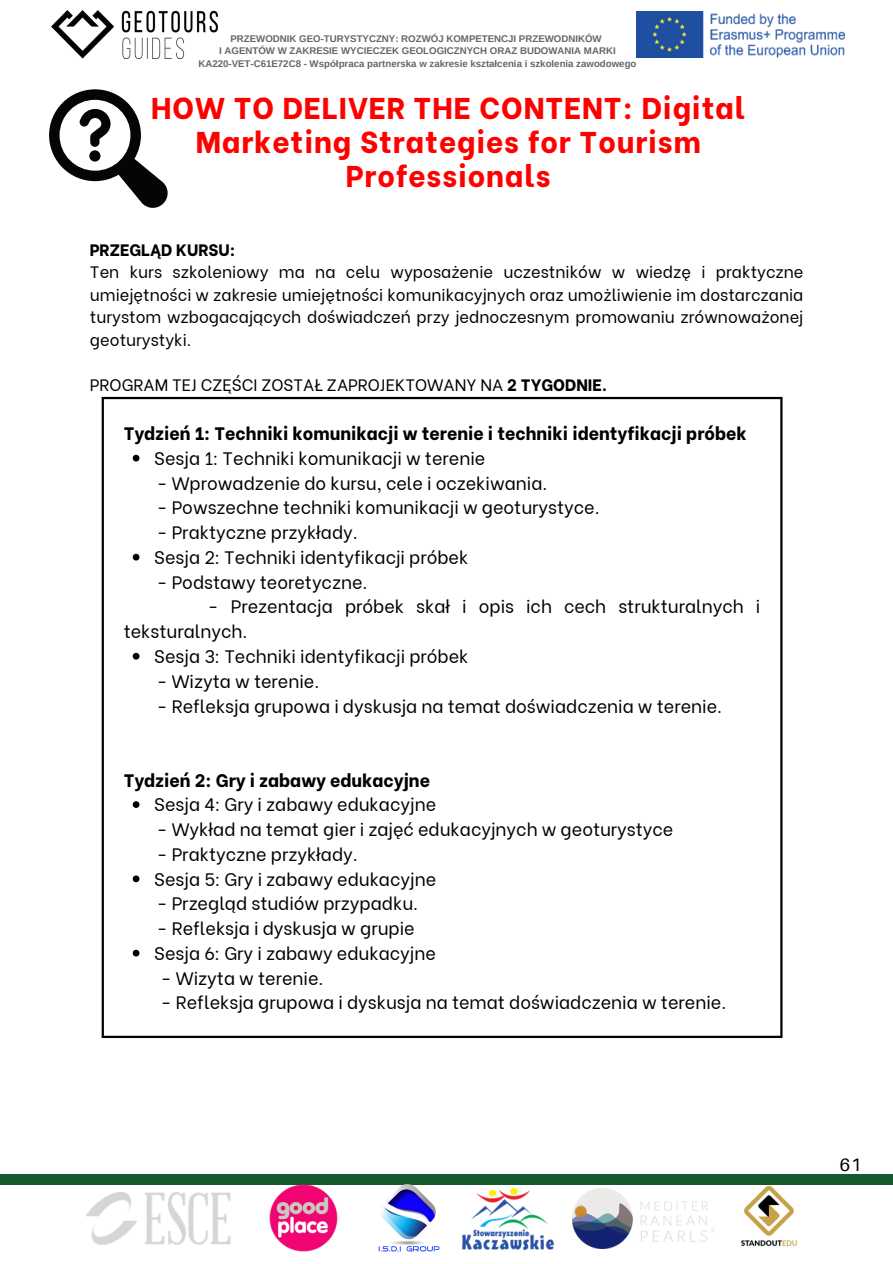
<style>
.page{position:relative;width:893px;height:1264px;background:#fff}
.page>*{position:absolute;margin:0;border:0;box-sizing:border-box;transform-origin:0 0}
.t1{font:800 30px/33.8px "Be Vietnam";letter-spacing:.03em;color:#f00;text-align:center}
.t2{font:18px/24.8px "Be Vietnam";color:#000}
.t3{font:800 18px "Be Vietnam";color:#000}
.t4{font:18px "Aileron";color:#000}
.t5{font:16.5px/22.5px "Be Vietnam";color:#000}
.t6{font:700 9.75px "Arimo";color:#666}
.s1{font-weight:800}
.s2{font-family:"Noto Sans"}
</style>
<div class="page">
<div style="left:0;top:1174px;width:892px;height:10px;background:#165830"></div>
<img style="left:86px;top:1192px;width:145px;height:52px">
<img style="left:265px;top:1184px;width:76px;height:68px">
<img style="left:374px;top:1184px;width:68px;height:68px">
<img style="left:462px;top:1188px;width:91px;height:60px">
<img style="left:572px;top:1188px;width:142px;height:60px">
<img style="left:721px;top:1184px;width:94px;height:63px">
<svg style="left:49px;top:89px;width:119px;height:119px"></svg>
<div style="left:89px;top:150px;width:11px;height:11px;background:#040606;border-radius:50%"></div>
<hr style="left:102px;top:399px;width:2px;height:636px;background:#000">
<hr style="left:780px;top:399px;width:2px;height:636px;background:#000">
<hr style="left:102px;top:397px;width:680px;height:2px;background:#000">
<hr style="left:102px;top:1035px;width:680px;height:3px;background:#000">
<svg style="left:133px;top:455px;width:6px;height:6px"></svg>
<svg style="left:133px;top:554px;width:6px;height:6px"></svg>
<svg style="left:133px;top:653px;width:6px;height:6px"></svg>
<svg style="left:133px;top:801px;width:6px;height:7px"></svg>
<svg style="left:133px;top:875px;width:6px;height:7px"></svg>
<svg style="left:133px;top:949px;width:6px;height:7px"></svg>
<img style="left:51px;top:10px;width:166px;height:49px">
<img style="left:636px;top:11px;width:208px;height:47px">
<p class="t6" style="left:230px;top:33px;width:373px">PRZEWODNIK GEO-TURYSTYCZNY: ROZWÓJ KOMPETENCJI PRZEWODNIKÓW</p>
<p class="t6" style="left:219px;top:46px;width:398px">I AGENTÓW W ZAKRESIE WYCIECZEK GEOLOGICZNYCH ORAZ BUDOWANIA MARKI</p>
<p class="t6" style="left:198px;top:58px;width:439px">KA220-VET-C61E72C8 - Współpraca partnerska w zakresie kształcenia i szkolenia zawodowego</p>
<h3 class="t1" style="left:151px;top:88px;width:595px">HOW TO DELIVER THE CONTENT: Digital<br>Marketing Strategies for Tourism<br>Professionals</h3>
<h4 class="t5" style="left:90px;top:237px;width:715px"><span class="s1">PRZEGLĄD KURSU:<br></span>Ten kurs szkoleniowy ma na celu wyposażenie uczestników w wiedzę i praktyczne umiejętności w zakresie umiejętności komunikacyjnych oraz umożliwienie im dostarczania turystom wzbogacających doświadczeń przy jednoczesnym promowaniu zrównoważonej geoturystyki.</h4>
<h2 class="t5" style="left:90px;top:372px;width:519px">PROGRAM TEJ CZĘŚCI ZOSTA<span class="s2">Ł</span> ZAPROJEKTOWANY NA <span class="s1">2 TYGODNIE.</span></h2>
<p class="t3" style="left:124px;top:418px;width:624px">Tydzień 1: Techniki komunikacji w terenie i techniki identyfikacji próbek</p>
<h4 class="t2" style="left:154px;top:444px;width:332px">Sesja 1: Techniki komunikacji w terenie</h4>
<p class="t2" style="left:157px;top:469px;width:392px">- Wprowadzenie do kursu, cele i oczekiwania.</p>
<p class="t2" style="left:157px;top:493px;width:444px">- Powszechne techniki komunikacji w geoturystyce.</p>
<p class="t2" style="left:157px;top:518px;width:202px">- Praktyczne przyk<span class="s2">ł</span>ady.</p>
<h4 class="t2" style="left:154px;top:543px;width:315px">Sesja 2: Techniki identyfikacji próbek</h4>
<p class="t2" style="left:157px;top:568px;width:212px">- Podstawy teoretyczne.</p>
<p class="t2" style="left:124px;top:592px;width:638px;text-indent:84px">- Prezentacja próbek ska<span class="s2">ł</span> i opis ich cech strukturalnych i teksturalnych.</p>
<h4 class="t2" style="left:154px;top:642px;width:315px">Sesja 3: Techniki identyfikacji próbek</h4>
<h3 class="t2" style="left:157px;top:667px;width:164px">- Wizyta w terenie.</h3>
<h3 class="t2" style="left:157px;top:691px;width:566px">- Refleksja grupowa i dyskusja na temat doświadczenia w terenie.</h3>
<p class="t3" style="left:124px;top:765px;width:308px">Tydzień 2: Gry i zabawy edukacyjne</p>
<h4 class="t2" style="left:154px;top:790px;width:283px">Sesja 4: Gry i zabawy edukacyjne</h4>
<p class="t2" style="left:157px;top:815px;width:518px">- Wyk<span class="s2">ł</span>ad na temat gier i zajęć edukacyjnych w geoturystyce</p>
<p class="t2" style="left:157px;top:840px;width:202px">- Praktyczne przyk<span class="s2">ł</span>ady.</p>
<h4 class="t2" style="left:154px;top:864px;width:283px">Sesja 5: Gry i zabawy edukacyjne</h4>
<p class="t2" style="left:157px;top:889px;width:263px">- Przegląd studiów przypadku.</p>
<p class="t2" style="left:157px;top:914px;width:259px">- Refleksja i dyskusja w grupie</p>
<h4 class="t2" style="left:154px;top:939px;width:283px">Sesja 6: Gry i zabawy edukacyjne</h4>
<p class="t2" style="left:161px;top:963px;width:164px">- Wizyta w terenie.</p>
<p class="t2" style="left:161px;top:988px;width:566px">- Refleksja grupowa i dyskusja na temat doświadczenia w terenie.</p>
<h1 class="t4" style="left:839px;top:1153px;width:23px">61</h1>
</div>
